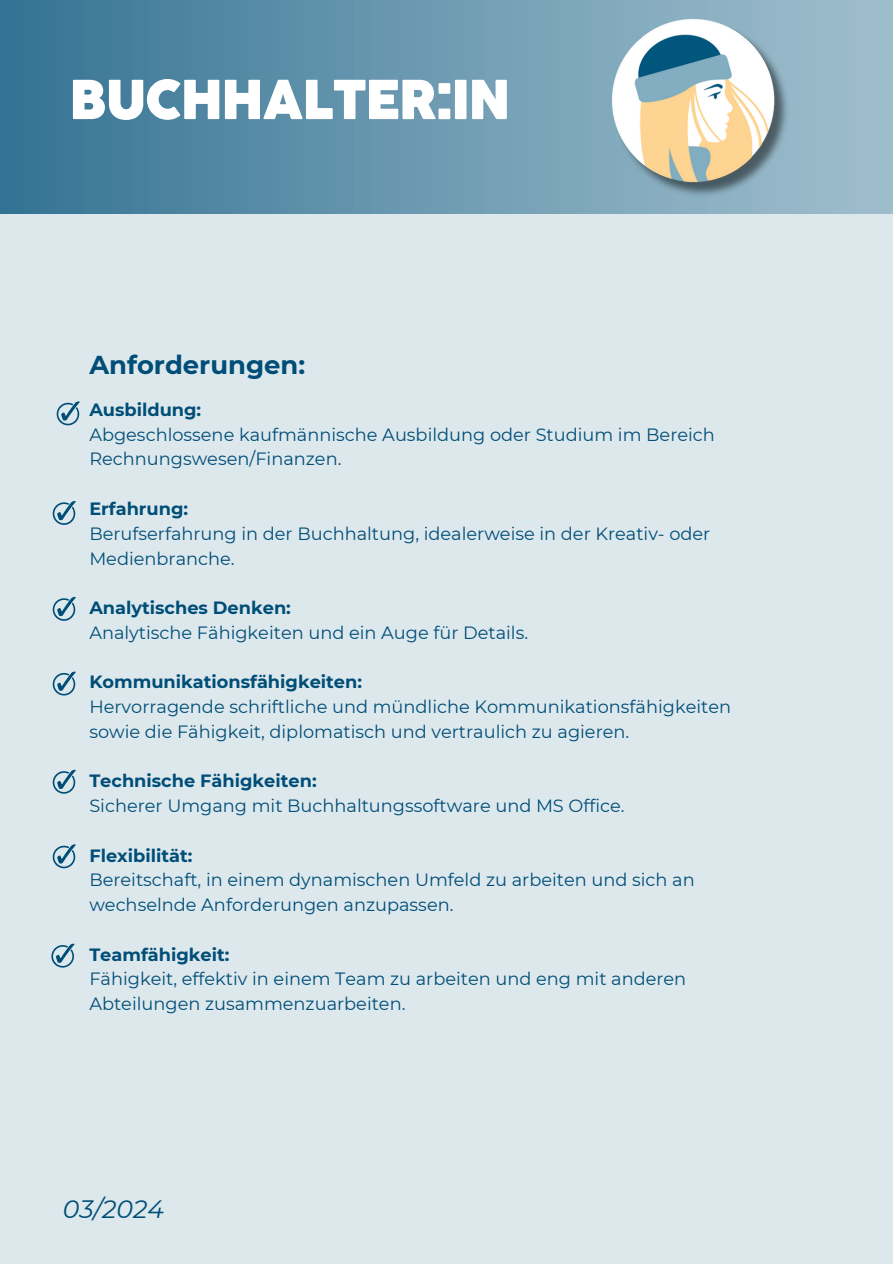
<style>
.page{position:relative;width:893px;height:1264px;background:#fff}
.page>*{position:absolute;margin:0;border:0;box-sizing:border-box;transform-origin:0 0}
.t1{font:700 52.05px "Cocogoose Pro";color:#fff}
.t2{font:700 25.8px "Montserrat";color:#004e77}
.t3{font:italic 25.2px "Montserrat";color:#004e77}
.t4{font:17.7px/24.8px "Montserrat";color:#004e77}
.t5{font:700 17.7px "Montserrat";color:#004e77}
</style>
<div class="page">
<div style="left:0;top:214px;width:892px;height:1049px;background:#dde8ed"></div>
<div style="left:0;top:0;width:892px;height:214px;background:linear-gradient(to right,#377594,#a3c0ce)"></div>
<img style="left:602px;top:9px;width:201px;height:189px">
<svg style="left:57px;top:401px;width:23px;height:24px"></svg>
<svg style="left:53px;top:501px;width:23px;height:23px"></svg>
<svg style="left:53px;top:597px;width:23px;height:23px"></svg>
<svg style="left:53px;top:671px;width:23px;height:24px"></svg>
<svg style="left:53px;top:769px;width:23px;height:24px"></svg>
<svg style="left:53px;top:844px;width:23px;height:24px"></svg>
<svg style="left:51px;top:943px;width:23px;height:24px"></svg>
<p class="t1" style="left:70px;top:75px;width:441px">BUCHHALTER:IN</p>
<h1 class="t2" style="left:89px;top:349px;width:217px">Anforderungen:</h1>
<p class="t5" style="left:89px;top:399px;width:113px">Ausbildung:</p>
<p class="t4" style="left:89px;top:422px;width:627px">Abgeschlossene kaufmännische Ausbildung oder Studium im Bereich<br>Rechnungswesen/Finanzen.</p>
<p class="t5" style="left:89px;top:498px;width:100px">Erfahrung:</p>
<p class="t4" style="left:89px;top:521px;width:622px">Berufserfahrung in der Buchhaltung, idealerweise in der Kreativ- oder<br>Medienbranche.</p>
<p class="t5" style="left:89px;top:597px;width:203px">Analytisches Denken:</p>
<p class="t4" style="left:89px;top:620px;width:440px">Analytische Fähigkeiten und ein Auge für Details.</p>
<p class="t5" style="left:89px;top:671px;width:274px">Kommunikationsfähigkeiten:</p>
<p class="t4" style="left:89px;top:694px;width:643px">Hervorragende schriftliche und mündliche Kommunikationsfähigkeiten sowie die Fähigkeit, diplomatisch und vertraulich zu agieren.</p>
<h2 class="t5" style="left:89px;top:770px;width:229px">Technische Fähigkeiten:</h2>
<p class="t4" style="left:89px;top:793px;width:537px">Sicherer Umgang mit Buchhaltungssoftware und MS Office.</p>
<p class="t5" style="left:89px;top:844px;width:105px">Flexibilität:</p>
<p class="t4" style="left:89px;top:867px;width:606px">Bereitschaft, in einem dynamischen Umfeld zu arbeiten und sich an wechselnde Anforderungen anzupassen.</p>
<p class="t5" style="left:89px;top:943px;width:142px">Teamfähigkeit:</p>
<p class="t4" style="left:89px;top:966px;width:598px">Fähigkeit, effektiv in einem Team zu arbeiten und eng mit anderen<br>Abteilungen zusammenzuarbeiten.</p>
<p class="t3" style="left:63px;top:1193px;width:103px">03/2024</p>
</div>
